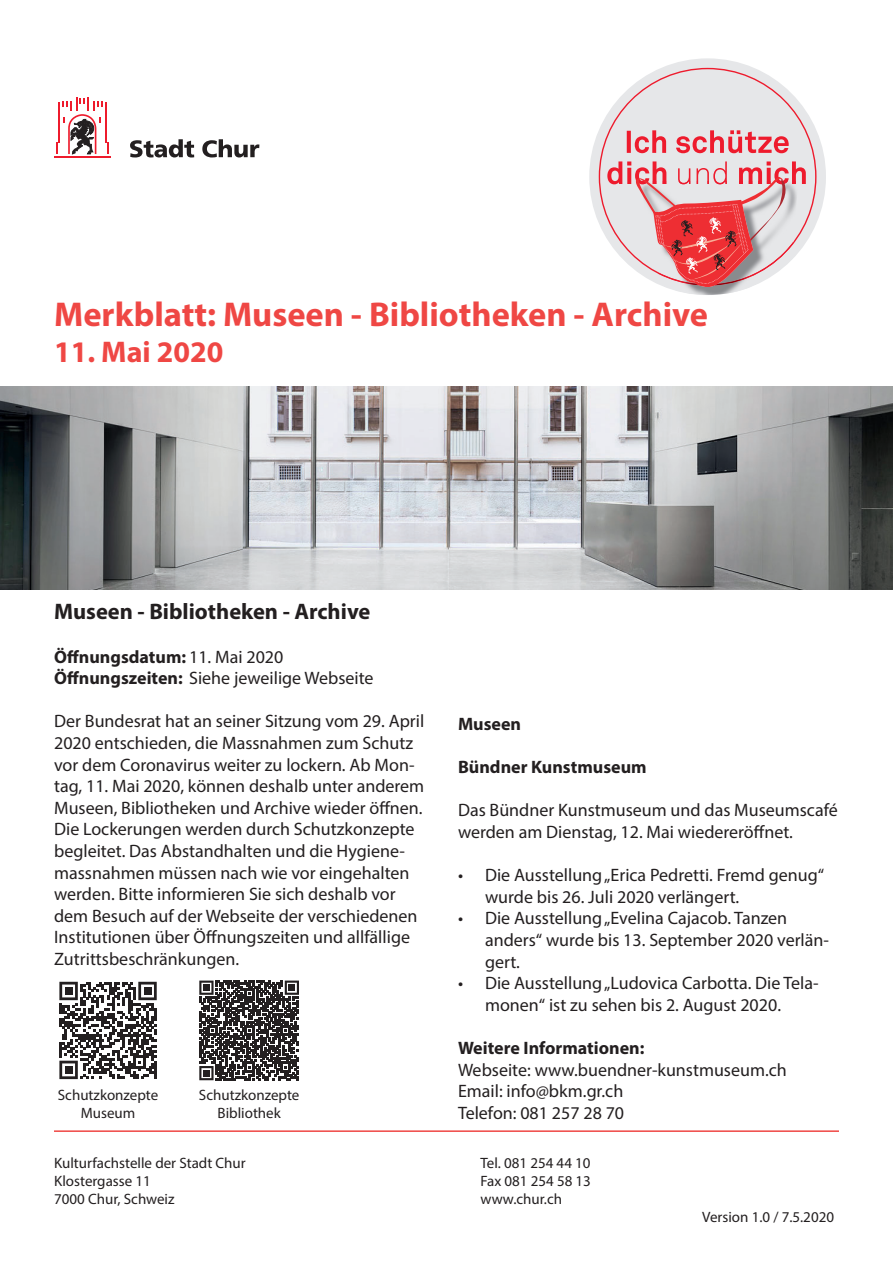
<style>
.page{position:relative;width:893px;height:1263px;background:#fff}
.page>*{position:absolute;margin:0;border:0;box-sizing:border-box;transform-origin:0 0}
.t1{font:700 34.5px "Myriad Pro";color:#ef4744}
.t2{font:700 30px "Myriad Pro";color:#ef4744}
.t3{font:700 22.5px "Myriad Pro";color:#231f20}
.t4{font:18px/21.6px "Myriad Pro";color:#231f20}
.t5{font:700 18px "Myriad Pro";color:#231f20}
.t6{font:15px/18px "Myriad Pro";color:#231f20;text-align:center}
.s1{font-weight:700}
</style>
<div class="page">
<div style="left:589px;top:58px;width:237px;height:237px;background:#e6e7e9;border-radius:50%"></div>
<svg style="left:599px;top:68px;width:217px;height:171px"></svg>
<svg style="left:627px;top:130px;width:162px;height:23px"></svg>
<img style="left:668px;top:288px;width:79px;height:7px">
<svg style="left:607px;top:161px;width:199px;height:127px"></svg>
<svg style="left:130px;top:139px;width:129px;height:18px"></svg>
<hr style="left:54px;top:156px;width:56px;height:2px;background:#ee1b2c">
<svg style="left:56px;top:98px;width:53px;height:56px"></svg>
<hr style="left:54px;top:1130px;width:785px;height:2px;background:#ef4744">
<img style="left:0;top:387px;width:893px;height:203px">
<svg style="left:59px;top:982px;width:98px;height:97px"></svg>
<div style="left:65px;top:987px;width:8px;height:8px;background:#231f20"></div>
<div style="left:144px;top:987px;width:7px;height:8px;background:#231f20"></div>
<div style="left:65px;top:1066px;width:8px;height:8px;background:#231f20"></div>
<svg style="left:199px;top:980px;width:100px;height:100px"></svg>
<h1 class="t1" style="left:54px;top:292px;width:655px">Merkblatt: Museen - Bibliotheken - Archive</h1>
<h2 class="t2" style="left:54px;top:333px;width:171px">11. Mai 2020</h2>
<p class="t3" style="left:54px;top:597px;width:318px">Museen - Bibliotheken - Archive</p>
<p class="t4" style="left:54px;top:645px;width:321px"><span class="s1">Öffnungsdatum:</span> 11. Mai 2020<br><span class="s1">Öffnungszeiten:</span> Siehe jeweilige Webseite</p>
<p class="t4" style="left:54px;top:710px;width:372px">Der Bundesrat hat an seiner Sitzung vom 29. April 2020 entschieden, die Massnahmen zum Schutz vor dem Coronavirus weiter zu lockern. Ab Mon&shy;tag, 11. Mai 2020, können deshalb unter anderem Museen, Bibliotheken und Archive wieder öffnen.<br>Die Lockerungen werden durch Schutzkonzepte begleitet. Das Abstandhalten und die Hygiene&shy;massnahmen müssen nach wie vor eingehalten werden. Bitte informieren Sie sich deshalb vor dem Besuch auf der Webseite der verschiedenen Institutionen über Öffnungszeiten und allfällige Zutrittsbeschränkungen.</p>
<p class="t6" style="left:58px;top:1085px;width:102px">Schutzkonzepte<br>Museum</p>
<p class="t6" style="left:199px;top:1085px;width:102px">Schutzkonzepte<br>Bibliothek</p>
<p class="t6" style="left:54px;top:1154px;width:193px;text-align:left">Kulturfachstelle der Stadt Chur<br>Klostergasse 11<br>7000 Chur, Schweiz</p>
<p class="t5" style="left:458px;top:712px;width:65px">Museen</p>
<p class="t5" style="left:458px;top:755px;width:190px">Bündner Kunstmuseum</p>
<p class="t4" style="left:458px;top:799px;width:381px">Das Bündner Kunstmuseum und das Museumscafé werden am Dienstag, 12. Mai wiedereröffnet.</p>
<p class="t4" style="left:485px;top:864px;width:341px;text-indent:-27px">• Die Ausstellung „Erica Pedretti. Fremd genug“ wurde bis 26. Juli 2020 verlängert.</p>
<p class="t4" style="left:485px;top:907px;width:346px;text-indent:-27px">• Die Ausstellung „Evelina Cajacob. Tanzen anders“ wurde bis 13. September 2020 verlän&shy;gert.</p>
<p class="t4" style="left:458px;top:972px;width:362px;text-align:center">• Die Ausstellung „Ludovica Carbotta. Die Tela&shy;monen“ ist zu sehen bis 2. August 2020.</p>
<p class="t5" style="left:458px;top:1036px;width:188px">Weitere Informationen:</p>
<p class="t4" style="left:458px;top:1058px;width:330px">Webseite: www.buendner-kunstmuseum.ch<br>Email: info@bkm.gr.ch<br>Telefon: 081 257 28 70</p>
<p class="t6" style="left:480px;top:1154px;width:112px;text-align:justify">Tel. 081 254 44 10<br>Fax 081 254 58 13 www.chur.ch</p>
<p class="t6" style="left:702px;top:1208px;width:133px">Version 1.0 / 7.5.2020</p>
</div>
